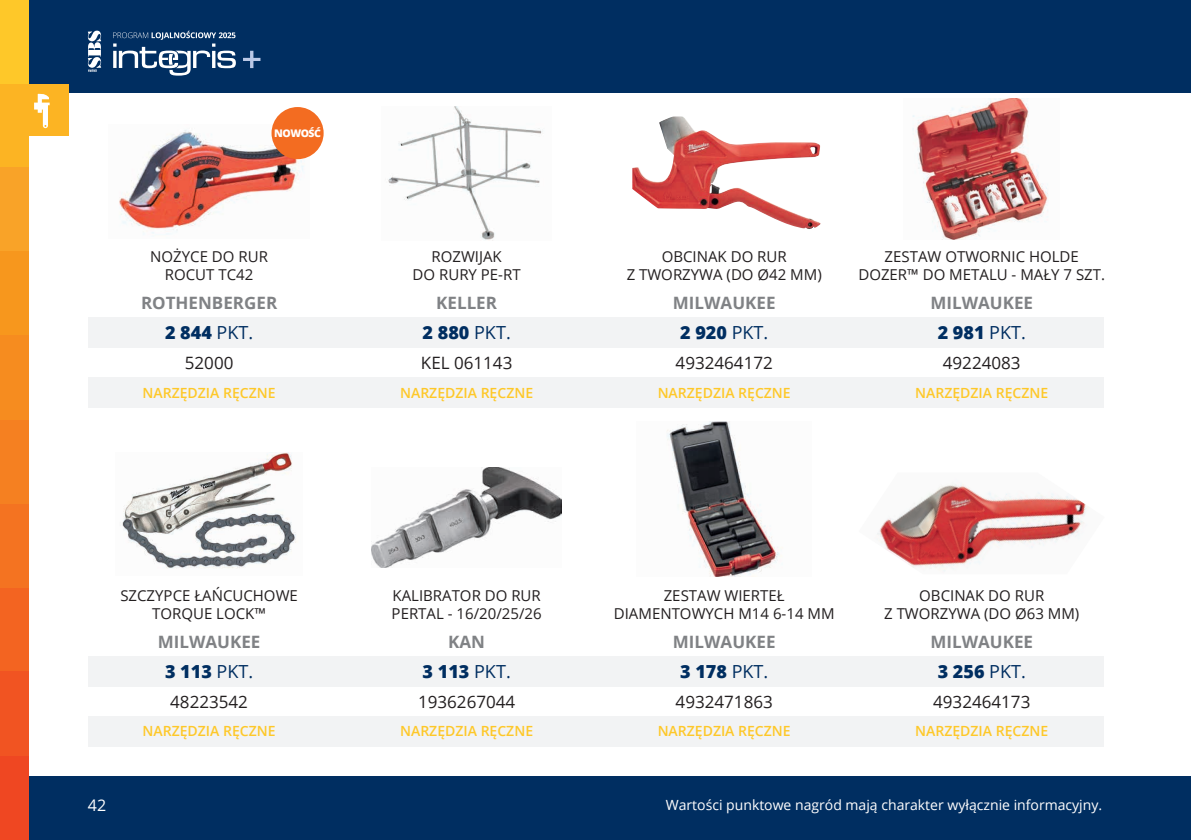
<style>
.page{position:relative;width:1191px;height:840px;background:#fff}
.page>*{position:absolute;margin:0;border:0;box-sizing:border-box;transform-origin:0 0}
.t1{font:800 18px "Open Sans";color:#002e61}
.t2{font:17px "Open Sans";color:#231f20}
.t3{font:700 17px "Open Sans";color:#808285}
.t4{font:16px "Open Sans";color:#fff}
.t5{font:15px/18px "Open Sans";color:#231f20;text-align:center}
.t6{font:600 14px "Open Sans";color:#fec829}
.t7{font:14px "Open Sans";color:#fff}
.t8{font:800 10.4px "Open Sans";letter-spacing:-.05em;color:#fff}
.s1{font-weight:400}
</style>
<div class="page">
<div style="left:11px;top:0;width:1180px;height:92px;background:#002e61"></div>
<div style="left:11px;top:775px;width:1180px;height:64px;background:#002e61"></div>
<div style="left:0;top:0;width:28px;height:84px;background:#fec829"></div>
<div style="left:0;top:84px;width:28px;height:84px;background:#fcb423"></div>
<div style="left:0;top:168px;width:28px;height:84px;background:#f9a328"></div>
<div style="left:0;top:252px;width:28px;height:84px;background:#f7971d"></div>
<div style="left:0;top:336px;width:28px;height:84px;background:#f68c1f"></div>
<div style="left:0;top:420px;width:28px;height:83px;background:#f58021"></div>
<div style="left:0;top:503px;width:28px;height:84px;background:#f47321"></div>
<div style="left:0;top:587px;width:28px;height:84px;background:#f36421"></div>
<div style="left:0;top:671px;width:28px;height:84px;background:#f15422"></div>
<div style="left:0;top:755px;width:28px;height:84px;background:#ef4722"></div>
<div style="left:88px;top:317px;width:1015px;height:31px;background:#f2f3f4"></div>
<div style="left:88px;top:377px;width:1015px;height:30px;background:#f2f3f4"></div>
<div style="left:88px;top:656px;width:1015px;height:30px;background:#f2f3f4"></div>
<div style="left:88px;top:715px;width:1015px;height:30px;background:#f2f3f4"></div>
<svg style="left:88px;top:31px;width:13px;height:41px"></svg>
<svg style="left:243px;top:51px;width:17px;height:17px"></svg>
<svg style="left:113px;top:31px;width:123px;height:45px"></svg>
<div style="left:0;top:84px;width:68px;height:51px;background:#fcb423"></div>
<svg style="left:34px;top:93px;width:16px;height:35px"></svg>
<img style="left:632px;top:116px;width:189px;height:113px">
<img style="left:912px;top:99px;width:136px;height:140px">
<img style="left:122px;top:452px;width:175px;height:117px">
<img style="left:372px;top:467px;width:189px;height:100px">
<img style="left:667px;top:421px;width:115px;height:155px">
<img style="left:877px;top:482px;width:212px;height:90px">
<img style="left:119px;top:130px;width:189px;height:105px">
<img style="left:388px;top:107px;width:155px;height:133px">
<div style="left:271px;top:107px;width:53px;height:52px;background:#f36c21;border-radius:50%"></div>
<p class="t8" style="left:274px;top:125px;width:48px">NOWOŚĆ</p>
<p class="t5" style="left:150px;top:247px;width:119px">NOŻYCE DO RUR<br>ROCUT TC42</p>
<p class="t5" style="left:412px;top:247px;width:110px">ROZWIJAK<br>DO RURY PE-RT</p>
<p class="t5" style="left:626px;top:247px;width:197px">OBCINAK DO RUR<br>Z TWORZYWA (DO Ø42 MM)</p>
<p class="t5" style="left:858px;top:247px;width:248px">ZESTAW OTWORNIC HOLDE<br>DOZER™ DO METALU - MAŁY 7 SZT.</p>
<p class="t3" style="left:141px;top:291px;width:138px">ROTHENBERGER</p>
<p class="t3" style="left:436px;top:291px;width:62px">KELLER</p>
<p class="t3" style="left:673px;top:291px;width:104px">MILWAUKEE</p>
<p class="t3" style="left:930px;top:291px;width:104px">MILWAUKEE</p>
<p class="t1" style="left:165px;top:319px;width:90px">2 844 <span class="s1">PKT.</span></p>
<p class="t1" style="left:422px;top:319px;width:90px">2 880 <span class="s1">PKT.</span></p>
<p class="t1" style="left:680px;top:319px;width:90px">2 920 <span class="s1">PKT.</span></p>
<p class="t1" style="left:937px;top:319px;width:90px">2 981 <span class="s1">PKT.</span></p>
<p class="t2" style="left:185px;top:351px;width:50px">52000</p>
<p class="t2" style="left:421px;top:351px;width:93px">KEL 061143</p>
<p class="t2" style="left:675px;top:351px;width:99px">4932464172</p>
<p class="t2" style="left:943px;top:351px;width:79px">49224083</p>
<p class="t6" style="left:143px;top:382px;width:134px">NARZĘDZIA RĘCZNE</p>
<p class="t6" style="left:400px;top:382px;width:134px">NARZĘDZIA RĘCZNE</p>
<p class="t6" style="left:657px;top:382px;width:134px">NARZĘDZIA RĘCZNE</p>
<p class="t6" style="left:915px;top:382px;width:134px">NARZĘDZIA RĘCZNE</p>
<p class="t5" style="left:120px;top:586px;width:179px">SZCZYPCE ŁAŃCUCHOWE<br>TORQUE LOCK™</p>
<p class="t5" style="left:392px;top:585px;width:151px;text-align:left">KALIBRATOR DO RUR<br>PERTAL - 16/20/25/26</p>
<p class="t5" style="left:614px;top:586px;width:222px">ZESTAW WIERTEŁ<br>DIAMENTOWYCH M14 6-14 MM</p>
<p class="t5" style="left:884px;top:586px;width:197px">OBCINAK DO RUR<br>Z TWORZYWA (DO Ø63 MM)</p>
<p class="t3" style="left:158px;top:629px;width:104px">MILWAUKEE</p>
<p class="t3" style="left:448px;top:629px;width:38px">KAN</p>
<p class="t3" style="left:673px;top:629px;width:104px">MILWAUKEE</p>
<p class="t3" style="left:930px;top:629px;width:104px">MILWAUKEE</p>
<p class="t1" style="left:165px;top:657px;width:90px">3 113 <span class="s1">PKT.</span></p>
<p class="t1" style="left:422px;top:657px;width:90px">3 113 <span class="s1">PKT.</span></p>
<p class="t1" style="left:680px;top:657px;width:90px">3 178 <span class="s1">PKT.</span></p>
<p class="t1" style="left:937px;top:657px;width:90px">3 256 <span class="s1">PKT.</span></p>
<p class="t2" style="left:170px;top:689px;width:79px">48223542</p>
<p class="t2" style="left:418px;top:689px;width:99px">1936267044</p>
<p class="t2" style="left:675px;top:689px;width:99px">4932471863</p>
<p class="t2" style="left:933px;top:689px;width:99px">4932464173</p>
<p class="t6" style="left:143px;top:721px;width:134px">NARZĘDZIA RĘCZNE</p>
<p class="t6" style="left:400px;top:721px;width:134px">NARZĘDZIA RĘCZNE</p>
<p class="t6" style="left:657px;top:721px;width:134px">NARZĘDZIA RĘCZNE</p>
<p class="t6" style="left:915px;top:721px;width:134px">NARZĘDZIA RĘCZNE</p>
<p class="t4" style="left:88px;top:793px;width:20px">42</p>
<p class="t7" style="left:666px;top:794px;width:438px">Wartości punktowe nagród mają charakter wyłącznie informacyjny.</p>
</div>
